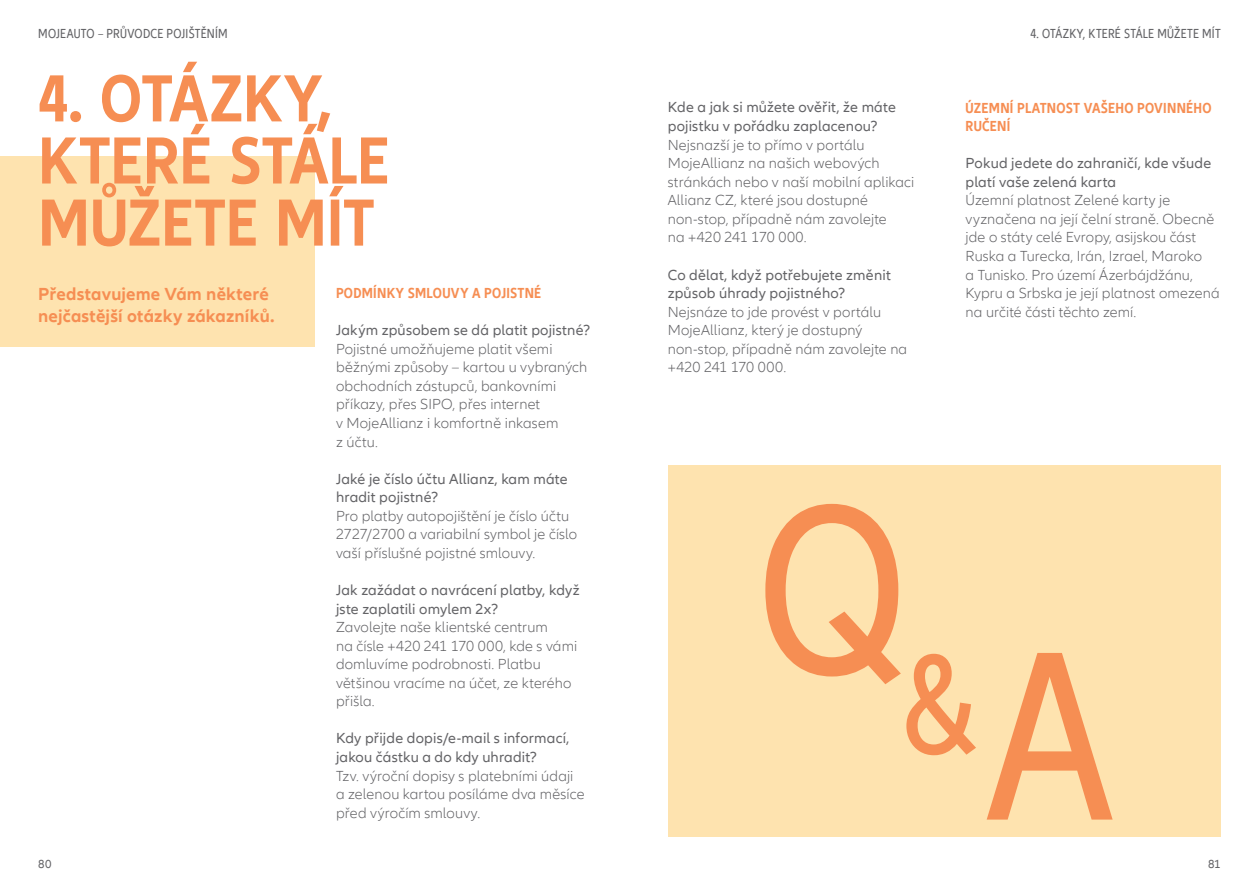
<style>
.page{position:relative;width:1259px;height:893px;background:#fff}
.page>*{position:absolute;margin:0;border:0;box-sizing:border-box;transform-origin:0 0}
.t1{font:condensed 249.9px "Allianz Neo";color:#f68e53}
.t2{font:700 condensed 69px/62.1px "Allianz Neo";letter-spacing:-.005em;color:#f68e53}
.t3{font:700 18px/21.6px "Allianz Neo";letter-spacing:.01em;color:#f68e53}
.t4{font:300 15px/18.6px "Allianz Neo";letter-spacing:.01em;color:#636366}
.t5{font:15px/18.6px "Allianz Neo";letter-spacing:.015em;color:#636366}
.t6{font:700 condensed 15px/18.6px "Allianz Neo";letter-spacing:.02em;color:#f68e53}
.t7{font:condensed 13.5px "Allianz Neo";letter-spacing:.02em;color:#636366}
.t8{font:12px "Allianz Neo";color:#636366}
</style>
<div class="page">
<div style="left:0;top:156px;width:315px;height:191px;background:#fee3af"></div>
<div style="left:668px;top:465px;width:552px;height:371px;background:#fee3af"></div>
<p class="t7" style="left:38px;top:26px;width:191px">MOJEAUTO – PRŮVODCE POJIŠTĚNÍM</p>
<p class="t7" style="left:1030px;top:26px;width:192px">4. OTÁZKY, KTERÉ STÁLE MŮŽETE MÍT</p>
<h2 class="t2" style="left:38px;top:69px;width:353px">4. OTÁZKY,<br>KTERÉ STÁLE<br>MŮŽETE MÍT</h2>
<p class="t3" style="left:38px;top:284px;width:238px">Představujeme Vám některé nejčastější otázky zákazníků.</p>
<p class="t6" style="left:336px;top:284px;width:207px">PODMÍNKY SMLOUVY A POJISTNÉ</p>
<p class="t5" style="left:336px;top:321px;width:256px">Jakým způsobem se dá platit pojistné?</p>
<p class="t4" style="left:336px;top:340px;width:253px">Pojistné umožňujeme platit všemi běžnými způsoby – kartou u vybraných obchodních zástupců, bankovními příkazy, přes SIPO, přes internet<br>v MojeAllianz i komfortně inkasem<br>z účtu.</p>
<p class="t5" style="left:336px;top:470px;width:233px">Jaké je číslo účtu Allianz, kam máte hradit pojistné?</p>
<p class="t4" style="left:336px;top:507px;width:243px">Pro platby autopojištění je číslo účtu<br>2727/2700 a variabilní symbol je číslo vaší příslušné pojistné smlouvy.</p>
<p class="t5" style="left:336px;top:581px;width:245px">Jak zažádat o navrácení platby, když jste zaplatili omylem 2x?</p>
<p class="t4" style="left:336px;top:618px;width:243px">Zavolejte naše klientské centrum<br>na čísle +420 241 170 000, kde s vámi domluvíme podrobnosti. Platbu většinou vracíme na účet, ze kterého přišla.</p>
<p class="t5" style="left:336px;top:729px;width:235px">Kdy přijde dopis/e-mail s informací, jakou částku a do kdy uhradit?</p>
<p class="t4" style="left:336px;top:767px;width:250px">Tzv. výroční dopisy s platebními údaji a zelenou kartou posíláme dva měsíce před výročím smlouvy.</p>
<p class="t5" style="left:668px;top:99px;width:230px">Kde a jak si můžete ověřit, že máte pojistku v pořádku zaplacenou?</p>
<p class="t4" style="left:668px;top:136px;width:248px">Nejsnazší je to přímo v portálu<br>MojeAllianz na našich webových stránkách nebo v naší mobilní aplikaci<br>Allianz CZ, které jsou dostupné non-stop, případně nám zavolejte<br>na +420 241 170 000.</p>
<p class="t5" style="left:668px;top:266px;width:224px">Co dělat, když potřebujete změnit způsob úhrady pojistného?</p>
<p class="t4" style="left:668px;top:303px;width:241px">Nejsnáze to jde provést v portálu<br>MojeAllianz, který je dostupný non-stop, případně nám zavolejte na +420 241 170 000.</p>
<p class="t6" style="left:965px;top:99px;width:248px">ÚZEMNÍ PLATNOST VAŠEHO POVINNÉHO<br>RUČENÍ</p>
<p class="t5" style="left:965px;top:154px;width:247px">Pokud jedete do zahraničí, kde všude platí vaše zelená karta</p>
<p class="t4" style="left:965px;top:191px;width:256px">Územní platnost Zelené karty je vyznačena na její čelní straně. Obecně jde o státy celé Evropy, asijskou část Ruska a Turecka, Irán, Izrael, Maroko<br>a Tunisko. Pro území Ázerbájdžánu, Kypru a Srbska je její platnost omezená na určité části těchto zemí.</p>
<h1 class="t1" style="left:757px;top:448px;width:152px">Q</h1>
<h1 class="t1" style="left:902px;top:594px;width:212px">A<sup>&amp;</sup></h1>
<p class="t8" style="left:38px;top:857px;width:15px">80</p>
<p class="t8" style="left:1208px;top:857px;width:14px">81</p>
</div>
